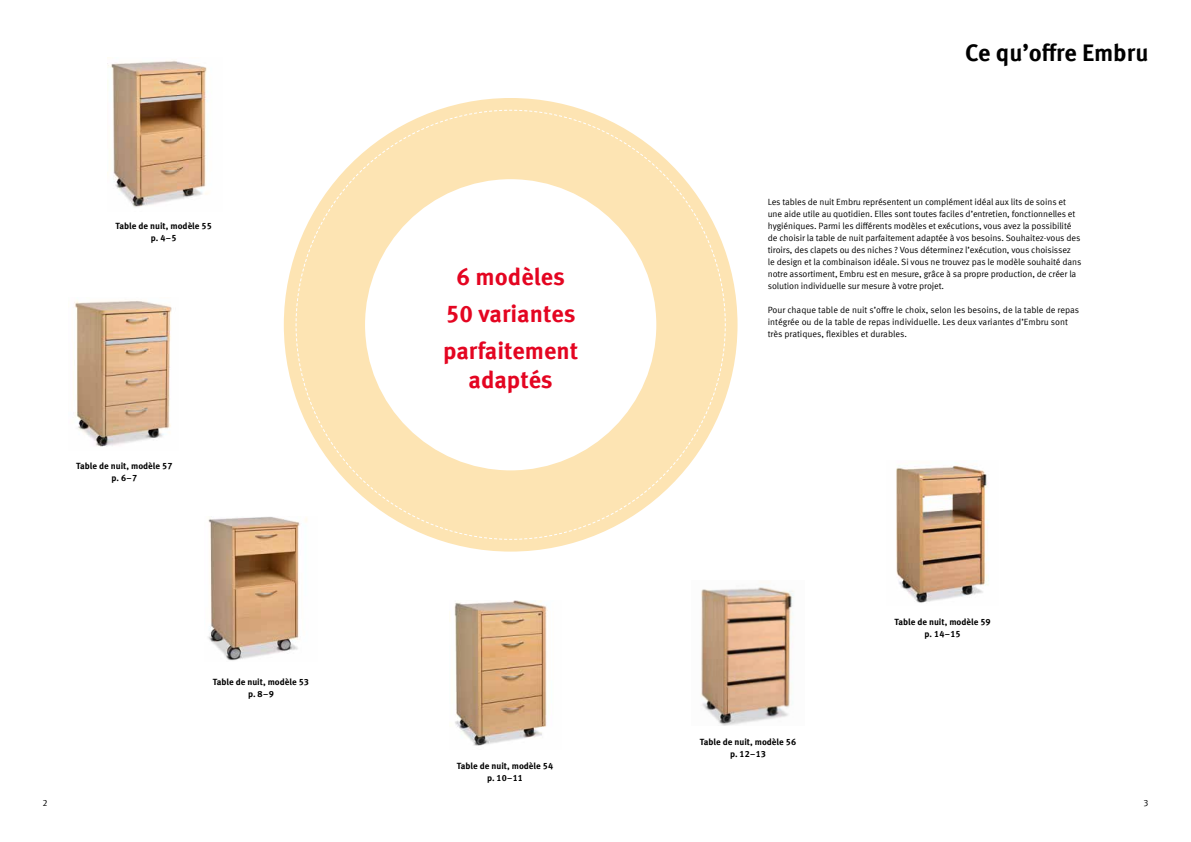
<style>
.page{position:relative;width:1191px;height:842px;background:#fff}
.page>*{position:absolute;margin:0;border:0;box-sizing:border-box;transform-origin:0 0}
.t1{font:700 24px/37.3px "Meta Offc";color:#e40521;text-align:center}
.t2{font:700 24px "Meta Offc";color:#000}
.t3{font:9px/12px "Meta Offc Norm";letter-spacing:-.01em;color:#000}
.t4{font:700 9px/12px "Meta Offc";color:#000;text-align:center}
</style>
<div class="page">
<div style="left:284px;top:98px;width:453px;height:454px;background:#fde4b3;border-radius:50%"></div>
<svg style="left:295px;top:109px;width:431px;height:431px"></svg>
<div style="left:365px;top:179px;width:291px;height:291px;background:#fff;border-radius:50%"></div>
<img style="left:108px;top:60px;width:100px;height:147px">
<img style="left:74px;top:300px;width:98px;height:147px">
<img style="left:208px;top:517px;width:109px;height:144px">
<img style="left:454px;top:601px;width:94px;height:145px">
<img style="left:701px;top:587px;width:93px;height:139px">
<img style="left:896px;top:466px;width:93px;height:137px">
<p class="t4" style="left:116px;top:220px;width:98px">Table de nuit, modèle 55 p. 4–5</p>
<p class="t4" style="left:76px;top:460px;width:98px">Table de nuit, modèle 57 p. 6–7</p>
<p class="t4" style="left:213px;top:676px;width:98px">Table de nuit, modèle 53 p. 8–9</p>
<h1 class="t1" style="left:443px;top:258px;width:137px">6 modèles<br>50 variantes parfaitement</h1>
<h1 class="t1" style="left:468px;top:362px;width:86px">adaptés</h1>
<p class="t4" style="left:457px;top:760px;width:98px">Table de nuit, modèle 54 p. 10–11</p>
<h1 class="t2" style="left:965px;top:38px;width:185px">Ce qu’offre Embru</h1>
<p class="t3" style="left:767px;top:196px;width:315px">Les tables de nuit Embru représentent un complément idéal aux lits de soins et une aide utile au quotidien. Elles sont toutes faciles d’entretien, fonctionnelles et hygiéniques. Parmi les différents modèles et exécutions, vous avez la possibilité de choisir la table de nuit parfaitement adaptée à vos besoins. Souhaitez-vous des tiroirs, des clapets ou des niches ? Vous déterminez l’exécution, vous choisissez<br>le design et la combinaison idéale. Si vous ne trouvez pas le modèle souhaité dans notre assortiment, Embru est en mesure, grâce à sa propre production, de créer la solution individuelle sur mesure à votre projet.</p>
<p class="t3" style="left:767px;top:304px;width:313px">Pour chaque table de nuit s’offre le choix, selon les besoins, de la table de repas intégrée ou de la table de repas individuelle. Les deux variantes d’Embru sont très pratiques, flexibles et durables.</p>
<p class="t4" style="left:700px;top:736px;width:98px">Table de nuit, modèle 56 p. 12–13</p>
<p class="t4" style="left:894px;top:616px;width:98px">Table de nuit, modèle 59 p. 14–15</p>
<p class="t3" style="left:43px;top:797px;width:7px">2</p>
<p class="t3" style="left:1143px;top:797px;width:7px">3</p>
</div>
